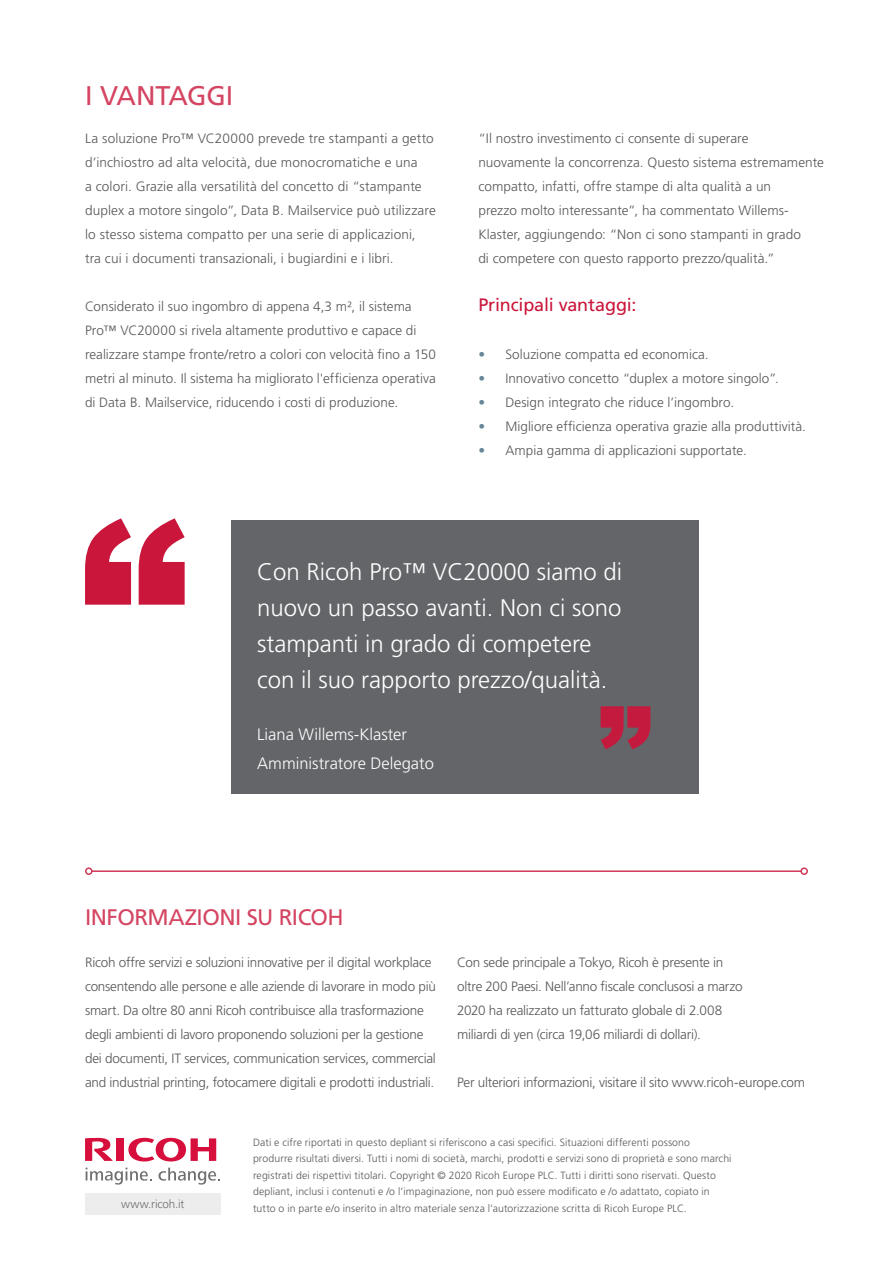
<style>
.page{position:relative;width:893px;height:1263px;background:#fff}
.page>*{position:absolute;margin:0;border:0;box-sizing:border-box;transform-origin:0 0}
.t1{font:27px "Frutiger LT Std";letter-spacing:-.01em;color:#d44562}
.t2{font:300 24px/36px "Frutiger LT Std";color:#fff}
.t3{font:22.5px "Frutiger LT Std";letter-spacing:-.025em;color:#d44562}
.t4{font:18px "Frutiger LT Std";letter-spacing:-.01em;color:#ca163b}
.t5{font:300 16.5px/28.5px "Frutiger LT Std";color:#fff}
.t6{font:300 13.5px/24px "Frutiger LT Std";color:#575756}
.t7{font:300 13.5px/24px "Frutiger LT Std";letter-spacing:-.02em;color:#575756}
.t8{font:300 11.7px "Frutiger LT Std";letter-spacing:-.01em;color:#6f6f6f}
.t9{font:300 10.5px/16.5px "Frutiger LT Std";letter-spacing:.01em;color:#575756}
.s1{color:#65869a}
</style>
<div class="page">
<div style="left:232px;top:520px;width:467px;height:273px;background:#636569"></div>
<hr style="left:92px;top:870px;width:709px;height:2px;background:#ca163b">
<div style="left:85px;top:867px;width:8px;height:8px;border:2px solid #ca163b;border-radius:50%"></div>
<div style="left:800px;top:867px;width:8px;height:8px;border:2px solid #ca163b;border-radius:50%"></div>
<svg style="left:128px;top:1138px;width:88px;height:23px"></svg>
<div style="left:116px;top:1138px;width:8px;height:23px;background:#d60f3c"></div>
<svg style="left:85px;top:1138px;width:28px;height:23px"></svg>
<svg style="left:86px;top:1167px;width:66px;height:17px"></svg>
<svg style="left:159px;top:1167px;width:61px;height:17px"></svg>
<div style="left:85px;top:1194px;width:135px;height:21px;background:#ededed"></div>
<svg style="left:85px;top:518px;width:100px;height:87px"></svg>
<svg style="left:601px;top:706px;width:49px;height:43px"></svg>
<h1 class="t1" style="left:85px;top:80px;width:150px">I VANTAGGI</h1>
<p class="t6" style="left:85px;top:127px;width:352px">La soluzione Pro™ VC20000 prevede tre stampanti a getto d’inchiostro ad alta velocità, due monocromatiche e una<br>a colori. Grazie alla versatilità del concetto di “stampante duplex a motore singolo”, Data B. Mailservice può utilizzare lo stesso sistema compatto per una serie di applicazioni,<br>tra cui i documenti transazionali, i bugiardini e i libri.</p>
<p class="t6" style="left:85px;top:295px;width:352px">Considerato il suo ingombro di appena 4,3 m², il sistema Pro™ VC20000 si rivela altamente produttivo e capace di realizzare stampe fronte/retro a colori con velocità fino a 150 metri al minuto. Il sistema ha migliorato l'efficienza operativa di Data B. Mailservice, riducendo i costi di produzione.</p>
<p class="t6" style="left:478px;top:127px;width:347px">“Il nostro investimento ci consente di superare nuovamente la concorrenza. Questo sistema estremamente compatto, infatti, offre stampe di alta qualità a un<br>prezzo molto interessante”, ha commentato Willems-Klaster, aggiungendo: “Non ci sono stampanti in grado<br>di competere con questo rapporto prezzo/qualità.”</p>
<h3 class="t4" style="left:478px;top:294px;width:160px">Principali vantaggi:</h3>
<p class="t6" style="left:478px;top:343px;width:232px"><span class="s1">•</span> Soluzione compatta ed economica.</p>
<p class="t6" style="left:478px;top:367px;width:302px"><span class="s1">•</span> Innovativo concetto “duplex a motore singolo”.</p>
<p class="t6" style="left:478px;top:391px;width:257px"><span class="s1">•</span> Design integrato che riduce l’ingombro.</p>
<p class="t6" style="left:478px;top:415px;width:329px"><span class="s1">•</span> Migliore efficienza operativa grazie alla produttività.</p>
<p class="t6" style="left:478px;top:439px;width:270px"><span class="s1">•</span> Ampia gamma di applicazioni supportate.</p>
<h2 class="t2" style="left:257px;top:554px;width:366px">Con Ricoh Pro™ VC20000 siamo di nuovo un passo avanti. Non ci sono stampanti in grado di competere con il suo rapporto prezzo/qualità.</h2>
<p class="t5" style="left:257px;top:720px;width:178px">Liana Willems-Klaster<br>Amministratore Delegato</p>
<h3 class="t3" style="left:85px;top:904px;width:260px">INFORMAZIONI SU RICOH</h3>
<p class="t6" style="left:85px;top:950px;width:352px">Ricoh offre servizi e soluzioni innovative per il digital workplace consentendo alle persone e alle aziende di lavorare in modo più smart. Da oltre 80 anni Ricoh contribuisce alla trasformazione degli ambienti di lavoro proponendo soluzioni per la gestione dei documenti, IT services, communication services, commercial and industrial printing, fotocamere digitali e prodotti industriali.</p>
<p class="t7" style="left:457px;top:950px;width:287px">Con sede principale a Tokyo, Ricoh è presente in oltre 200 Paesi. Nell’anno fiscale conclusosi a marzo 2020 ha realizzato un fatturato globale di 2.008 miliardi di yen (circa 19,06 miliardi di dollari).</p>
<p class="t7" style="left:457px;top:1070px;width:349px">Per ulteriori informazioni, visitare il sito www.ricoh-europe.com</p>
<p class="t8" style="left:121px;top:1197px;width:65px">www.ricoh.it</p>
<p class="t9" style="left:253px;top:1134px;width:480px">Dati e cifre riportati in questo depliant si riferiscono a casi specifici. Situazioni differenti possono produrre risultati diversi. Tutti i nomi di società, marchi, prodotti e servizi sono di proprietà e sono marchi registrati dei rispettivi titolari. Copyright © 2020 Ricoh Europe PLC. Tutti i diritti sono riservati. Questo depliant, inclusi i contenuti e /o l’impaginazione, non può essere modificato e /o adattato, copiato in tutto o in parte e/o inserito in altro materiale senza l’autorizzazione scritta di Ricoh Europe PLC.</p>
</div>
